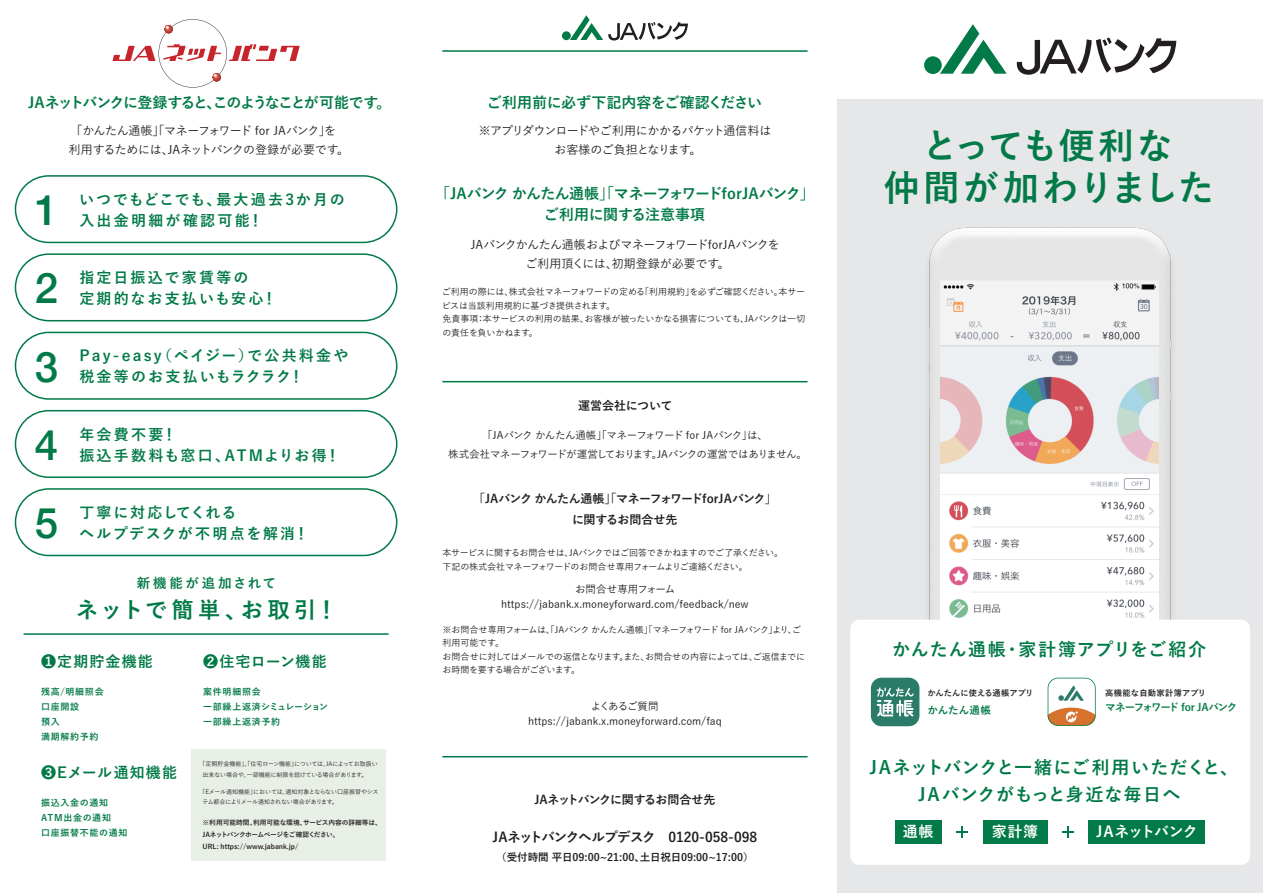
<style>
.page{position:relative;width:1263px;height:893px;background:#fff}
.page>*{position:absolute;margin:0;border:0;box-sizing:border-box;transform-origin:0 0}
.t1{font:500 42px "Helvetica Neue";color:#017a47}
.t2{font:700 36px/42px "Yu Go";letter-spacing:.005em;color:#017a47;text-align:center}
.t3{font:700 22.35px "Yu Go";letter-spacing:.195em;color:#017a47}
.t4{font:700 18px/27px "Yu Go";letter-spacing:.03em;color:#017a47;text-align:center}
.t5{font:700 18px "Yu Go";letter-spacing:.055em;color:#017a47}
.t6{font:700 15px "Yu Go";letter-spacing:.15em;color:#017a47}
.t7{font:700 15px/21px "Yu Go";letter-spacing:-.035em;color:#017a47;text-align:center}
.t8{font:700 15px "Yu Go";letter-spacing:.12em;color:#017a47}
.t9{font:700 15px "Yu Go";letter-spacing:-.09em;color:#017a47}
.t10{font:700 15px "Yu Go";letter-spacing:.145em;color:#017a47}
.t11{font:700 15px "Yu Go";letter-spacing:.065em;color:#017a47}
.t12{font:700 15px "Yu Go";color:#017a47}
.t13{font:700 15px "Yu Go";letter-spacing:.14em;color:#017a47}
.t14{font:700 15px "Yu Go";letter-spacing:.085em;color:#017a47}
.t15{font:700 15px "Yu Go";letter-spacing:-.075em;color:#fff}
.t16{font:700 15px "Yu Go";letter-spacing:.025em;color:#017a47}
.t17{font:700 15px "Yu Go";letter-spacing:.005em;color:#fff}
.t18{font:700 13.5px "Yu Go";letter-spacing:-.02em;color:#231f20}
.t19{font:700 13.5px "Yu Go";letter-spacing:.2em;color:#017a47}
.t20{font:500 12px/19.5px "Yu Go";letter-spacing:-.035em;color:#231f20}
.t21{font:700 12px/21px "Yu Go";letter-spacing:-.045em;color:#231f20;text-align:center}
.t22{font:500 12px/19.5px "Yu Go";letter-spacing:-.06em;color:#231f20;text-align:center}
.t23{font:700 12px "Yu Go";letter-spacing:-.005em;color:#231f20}
.t24{font:500 10.5px/15px "Yu Go";color:#231f20;text-align:center}
.t25{font:500 10.5px/19.5px "Yu Go";letter-spacing:-.05em;color:#231f20;text-align:center}
.t26{font:700 10.5px "Yu Go";color:#231f20}
.t27{font:700 10.5px "Yu Go";letter-spacing:-.105em;color:#017a47}
.t28{font:700 10.5px "Yu Go";letter-spacing:-.03em;color:#017a47}
.t29{font:500 9px/13.5px "Yu Go";letter-spacing:-.025em;color:#231f20}
.t30{font:700 9px/15px "Yu Go";letter-spacing:.075em;color:#017a47}
.t31{font:700 8.25px "Yu Go";letter-spacing:.005em;color:#231f20}
.t32{font:700 8.25px "Yu Go";letter-spacing:.045em;color:#231f20}
.t33{font:700 6.75px/11.9px "Yu Go";color:#231f20}
.t34{font:500 6px/10.5px "Yu Go";letter-spacing:-.02em;color:#231f20}
</style>
<div class="page">
<div style="left:837px;top:0;width:426px;height:893px;background:#e6e7e9"></div>
<img style="left:928px;top:227px;width:244px;height:393px">
<img style="left:941px;top:281px;width:218px;height:339px">
<div style="left:850px;top:620px;width:400px;height:245px;background:#fff;border-radius:9px"></div>
<div style="left:837px;top:0;width:426px;height:99px;background:#fff"></div>
<div style="left:924px;top:56px;width:18px;height:18px;background:#017a47;border-radius:50%"></div>
<svg style="left:940px;top:24px;width:67px;height:50px"></svg>
<svg style="left:1017px;top:37px;width:159px;height:38px"></svg>
<div style="left:562px;top:31px;width:9px;height:9px;background:#017a47;border-radius:50%"></div>
<svg style="left:570px;top:15px;width:118px;height:26px"></svg>
<div style="left:895px;top:820px;width:47px;height:23px;background:#017a47"></div>
<div style="left:983px;top:820px;width:65px;height:23px;background:#017a47"></div>
<div style="left:1089px;top:820px;width:116px;height:23px;background:#017a47"></div>
<svg style="left:957px;top:826px;width:11px;height:11px"></svg>
<svg style="left:1063px;top:826px;width:11px;height:11px"></svg>
<svg style="left:15px;top:488px;width:382px;height:68px"></svg>
<svg style="left:15px;top:175px;width:382px;height:68px"></svg>
<svg style="left:15px;top:253px;width:382px;height:68px"></svg>
<svg style="left:15px;top:332px;width:382px;height:68px"></svg>
<svg style="left:15px;top:410px;width:382px;height:68px"></svg>
<svg style="left:112px;top:19px;width:188px;height:69px"></svg>
<div style="left:871px;top:678px;width:48px;height:48px;background:#2a7c68;border-radius:11px"></div>
<svg style="left:877px;top:687px;width:36px;height:29px"></svg>
<hr style="left:442px;top:381px;width:365px;height:1px;background:#017a47">
<hr style="left:442px;top:50px;width:365px;height:2px;background:#017a47">
<hr style="left:24px;top:633px;width:365px;height:2px;background:#017a47">
<svg style="left:1047px;top:678px;width:49px;height:48px"></svg>
<hr style="left:442px;top:756px;width:365px;height:1px;background:#017a47">
<div style="left:191px;top:749px;width:195px;height:112px;background:#e8efe6"></div>
<h3 class="t9" style="left:28px;top:95px;width:365px">JAネットバンクに登録すると、このようなことが可能です。</h3>
<h3 class="t12" style="left:487px;top:95px;width:277px">ご利用前に必ず下記内容をご確認ください</h3>
<h3 class="t20" style="left:69px;top:119px;width:282px">「かんたん通帳」「マネーフォワード for JAバンク」を利用するためには、JAネットバンクの登録が必要です。</h3>
<h3 class="t22" style="left:479px;top:119px;width:294px">※アプリダウンロードやご利用にかかるパケット通信料はお客様のご負担となります。</h3>
<h1 class="t1" style="left:35px;top:176px;width:25px">1</h1>
<h3 class="t8" style="left:79px;top:191px;width:267px">いつでもどこでも、最大過去3か月の</h3>
<h3 class="t6" style="left:79px;top:212px;width:185px">入出金明細が確認可能！</h3>
<h3 class="t7" style="left:435px;top:183px;width:381px">「JAバンク かんたん通帳」「マネーフォワードforJAバンク」ご利用に関する注意事項</h3>
<h1 class="t1" style="left:35px;top:255px;width:25px">2</h1>
<h3 class="t10" style="left:79px;top:269px;width:171px">指定日振込で家賃等の</h3>
<h3 class="t10" style="left:79px;top:290px;width:199px">定期的なお支払いも安心！</h3>
<h3 class="t20" style="left:471px;top:233px;width:310px;text-align:center">JAバンクかんたん通帳およびマネーフォワードforJAバンクをご利用頂くには、初期登録が必要です。</h3>
<p class="t29" style="left:442px;top:284px;width:365px">ご利用の際には、株式会社マネーフォワードの定める「利用規約」を必ずご確認ください。本サービスは当該利用規約に基づき提供されます。<br>免責事項：本サービスの利用の結果、お客様が被ったいかなる損害についても、JAバンクは一切の責任を負いかねます。</p>
<h1 class="t1" style="left:35px;top:333px;width:25px">3</h1>
<h3 class="t6" style="left:79px;top:347px;width:271px">Pay-easy（ペイジー）で公共料金や</h3>
<h3 class="t13" style="left:79px;top:368px;width:226px">税金等のお支払いもラクラク！</h3>
<h3 class="t23" style="left:578px;top:399px;width:96px">運営会社について</h3>
<h1 class="t1" style="left:35px;top:411px;width:25px">4</h1>
<h3 class="t11" style="left:79px;top:426px;width:99px">年会費不要！</h3>
<h3 class="t6" style="left:79px;top:447px;width:262px">振込手数料も窓口、ATMよりお得！</h3>
<p class="t25" style="left:448px;top:424px;width:360px">「JAバンク かんたん通帳」「マネーフォワード for JAバンク」は、<br>株式会社マネーフォワードが運営しております。JAバンクの運営ではありません。</p>
<h1 class="t1" style="left:35px;top:489px;width:25px">5</h1>
<h3 class="t14" style="left:79px;top:504px;width:159px">丁寧に対応してくれる</h3>
<h3 class="t8" style="left:79px;top:525px;width:231px">ヘルプデスクが不明点を解消！</h3>
<h3 class="t21" style="left:473px;top:489px;width:305px">「JAバンク かんたん通帳」「マネーフォワードforJAバンク」に関するお問合せ先</h3>
<p class="t29" style="left:442px;top:545px;width:342px">本サービスに関するお問合せは、JAバンクではご回答できかねますのでご了承ください。下記の株式会社マネーフォワードのお問合せ専用フォームよりご連絡ください。</p>
<h3 class="t19" style="left:137px;top:575px;width:140px">新機能が追加されて</h3>
<h3 class="t3" style="left:76px;top:597px;width:263px">ネットで簡単、お取引！</h3>
<p class="t24" style="left:501px;top:580px;width:249px">お問合せ専用フォームhttps://jabank.x.moneyforward.com/feedback/new</p>
<h3 class="t11" style="left:41px;top:653px;width:113px">❶定期貯金機能</h3>
<p class="t30" style="left:41px;top:685px;width:64px">残高/明細照会口座開設<br>預入<br>満期解約予約</p>
<h3 class="t11" style="left:41px;top:764px;width:137px">❸Eメール通知機能</h3>
<p class="t30" style="left:41px;top:795px;width:88px">振込入金の通知<br>ATM出金の通知<br>口座振替不能の通知</p>
<h3 class="t16" style="left:203px;top:653px;width:125px">❷住宅ローン機能</h3>
<p class="t30" style="left:203px;top:685px;width:126px">案件明細照会<br>一部繰上返済シミュレーション一部繰上返済予約</p>
<p class="t34" style="left:203px;top:758px;width:177px;text-indent:-3px">「定期貯金機能」、「住宅ローン機能」については、JAによってお取扱い出来ない場合や、一部機能に制限を設けている場合があります。</p>
<p class="t34" style="left:202px;top:786px;width:178px;text-indent:-3px">「Eメール通知機能」においては、通知対象とならない口座振替やシステム都合によりメール通知されない場合があります。</p>
<p class="t33" style="left:203px;top:817px;width:181px">※利用可能時間、利用可能な環境、サービス内容の詳細等は、<br>JAネットバンクホームページをご確認ください。<br>URL: https://www.jabank.jp/</p>
<p class="t29" style="left:442px;top:622px;width:364px">※お問合せ専用フォームは、「JAバンク かんたん通帳」「マネーフォワード for JAバンク」より、ご利用可能です。<br>お問合せに対してはメールでの返信となります。また、お問合せの内容によっては、ご返信までにお時間を要する場合がございます。</p>
<p class="t24" style="left:528px;top:698px;width:195px">よくあるご質問https://jabank.x.moneyforward.com/faq</p>
<h3 class="t21" style="left:534px;top:790px;width:183px">JAネットバンクに関するお問合せ先</h3>
<h3 class="t18" style="left:493px;top:829px;width:266px">JAネットバンクヘルプデスク　0120-058-098</h3>
<p class="t26" style="left:496px;top:851px;width:259px">（受付時間 平日09:00~21:00、土日祝日09:00~17:00）</p>
<h2 class="t2" style="left:884px;top:126px;width:332px">とっても便利な<br>仲間が加わりました</h2>
<h3 class="t5" style="left:892px;top:639px;width:316px">かんたん通帳・家計簿アプリをご紹介</h3>
<p class="t31" style="left:927px;top:689px;width:108px">かんたんに使える通帳アプリ</p>
<p class="t32" style="left:1105px;top:689px;width:102px">高機能な自動家計簿アプリ</p>
<p class="t27" style="left:1105px;top:701px;width:134px">マネーフォワード for JAバンク</p>
<p class="t28" style="left:927px;top:704px;width:65px">かんたん通帳</p>
<h3 class="t4" style="left:869px;top:754px;width:370px">JAネットバンクと一緒にご利用いただくと、<br>JAバンクがもっと身近な毎日へ</h3>
<h3 class="t17" style="left:903px;top:823px;width:32px">通帳</h3>
<h3 class="t17" style="left:992px;top:823px;width:48px">家計簿</h3>
<h3 class="t15" style="left:1096px;top:823px;width:103px">JAネットバンク</h3>
</div>
